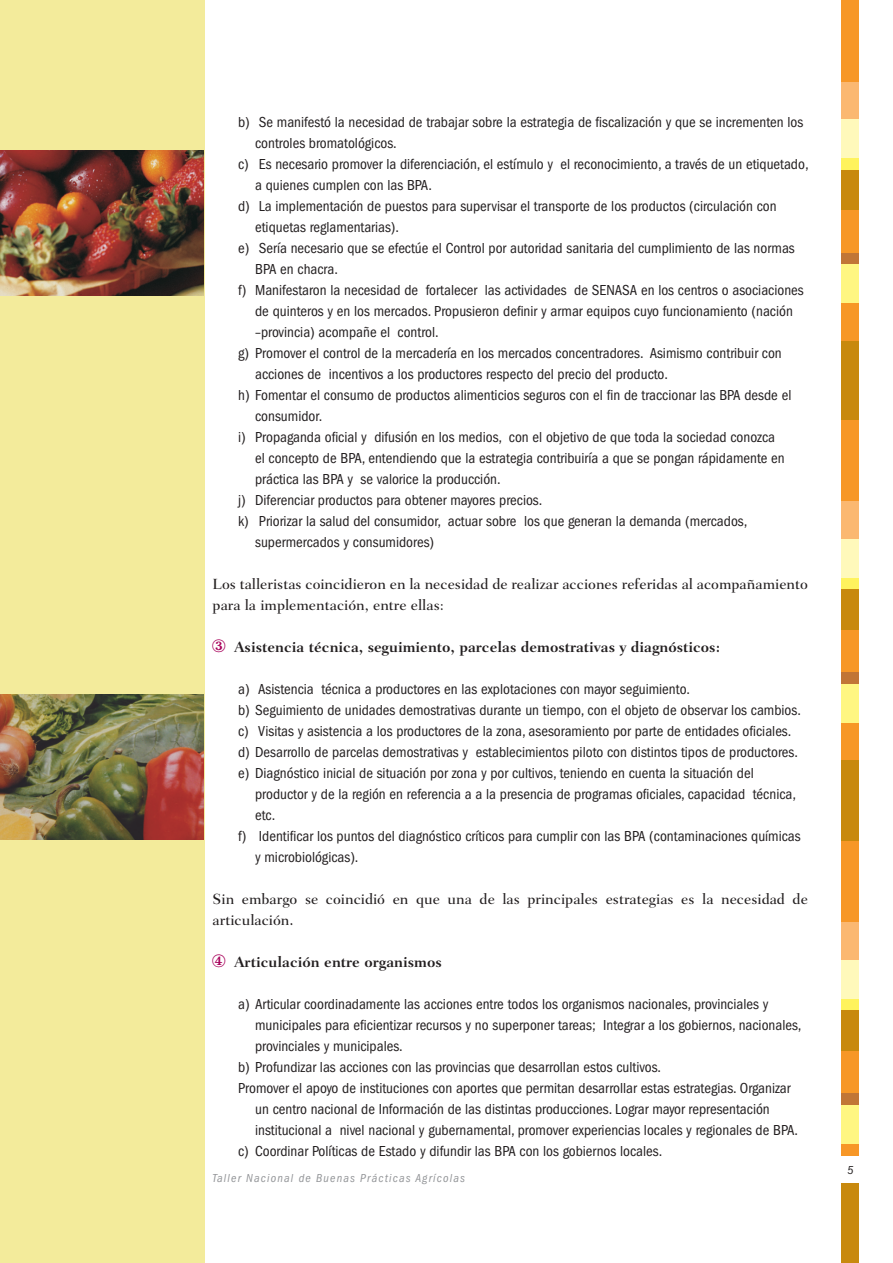
<style>
.page{position:relative;width:893px;height:1263px;background:#fff}
.page>*{position:absolute;margin:0;border:0;box-sizing:border-box;transform-origin:0 0}
.t1{font:condensed 15px/21px "ITC Franklin Gothic Std";color:#231f20}
.t2{font:500 15px/21px "Fairfield LT Std";color:#231f20}
.t3{font:700 15px "Fairfield LT Std";color:#231f20}
.t4{font:italic condensed 12px "ITC Franklin Gothic Std";letter-spacing:.1em;color:#939598}
.t5{font:italic condensed 12px "ITC Franklin Gothic Std";color:#231f20}
.s1{color:#a8015b}
</style>
<div class="page">
<div style="left:0;top:0;width:204px;height:1263px;background:#f3eb9b"></div>
<div style="left:842px;top:0;width:17px;height:82px;background:#f79727"></div>
<div style="left:842px;top:340px;width:17px;height:82px;background:#c8890e"></div>
<div style="left:842px;top:169px;width:17px;height:43px;background:#c8890e"></div>
<div style="left:842px;top:210px;width:17px;height:44px;background:#f79727"></div>
<div style="left:842px;top:158px;width:17px;height:11px;background:#fff35d"></div>
<div style="left:842px;top:253px;width:17px;height:11px;background:#c17536"></div>
<div style="left:842px;top:82px;width:17px;height:38px;background:#fbb871"></div>
<div style="left:842px;top:302px;width:17px;height:38px;background:#f79727"></div>
<div style="left:842px;top:120px;width:17px;height:38px;background:#fff9bb"></div>
<div style="left:842px;top:264px;width:17px;height:39px;background:#fff682"></div>
<div style="left:842px;top:420px;width:17px;height:82px;background:#f79727"></div>
<div style="left:842px;top:759px;width:17px;height:83px;background:#c8890e"></div>
<div style="left:842px;top:588px;width:17px;height:43px;background:#c8890e"></div>
<div style="left:842px;top:630px;width:17px;height:43px;background:#f79727"></div>
<div style="left:842px;top:577px;width:17px;height:12px;background:#fff35d"></div>
<div style="left:842px;top:673px;width:17px;height:11px;background:#c17536"></div>
<div style="left:842px;top:502px;width:17px;height:38px;background:#fbb871"></div>
<div style="left:842px;top:722px;width:17px;height:38px;background:#f79727"></div>
<div style="left:842px;top:539px;width:17px;height:39px;background:#fff9bb"></div>
<div style="left:842px;top:684px;width:17px;height:38px;background:#fff682"></div>
<div style="left:842px;top:841px;width:17px;height:82px;background:#f79727"></div>
<div style="left:842px;top:1180px;width:17px;height:83px;background:#c8890e"></div>
<div style="left:842px;top:1009px;width:17px;height:43px;background:#c8890e"></div>
<div style="left:842px;top:1051px;width:17px;height:43px;background:#f79727"></div>
<div style="left:842px;top:998px;width:17px;height:12px;background:#fff35d"></div>
<div style="left:842px;top:1094px;width:17px;height:11px;background:#c17536"></div>
<div style="left:842px;top:923px;width:17px;height:38px;background:#fbb871"></div>
<div style="left:842px;top:1143px;width:17px;height:38px;background:#f79727"></div>
<div style="left:842px;top:960px;width:17px;height:39px;background:#fff9bb"></div>
<div style="left:842px;top:1105px;width:17px;height:38px;background:#fff682"></div>
<div style="left:808px;top:1157px;width:85px;height:26px;background:#fff"></div>
<img style="left:0;top:151px;width:204px;height:145px">
<img style="left:0;top:694px;width:204px;height:145px">
<p class="t1" style="left:238px;top:111px;width:567px">b) Se manifestó la necesidad de trabajar sobre la estrategia de fiscalización y que se incrementen los</p>
<p class="t1" style="left:255px;top:132px;width:143px">controles bromatológicos.</p>
<p class="t1" style="left:238px;top:153px;width:572px">c) Es necesario promover la diferenciación, el estímulo y el reconocimiento, a través de un etiquetado,</p>
<p class="t1" style="left:255px;top:174px;width:178px">a quienes cumplen con las BPA.</p>
<p class="t1" style="left:238px;top:195px;width:540px">d) La implementación de puestos para supervisar el transporte de los productos (circulación con</p>
<p class="t1" style="left:255px;top:216px;width:145px">etiquetas reglamentarias).</p>
<p class="t1" style="left:238px;top:237px;width:558px">e) Sería necesario que se efectúe el Control por autoridad sanitaria del cumplimiento de las normas</p>
<p class="t1" style="left:255px;top:258px;width:84px">BPA en chacra.</p>
<p class="t1" style="left:238px;top:279px;width:567px">f) Manifestaron la necesidad de fortalecer las actividades de SENASA en los centros o asociaciones</p>
<p class="t1" style="left:255px;top:300px;width:539px">de quinteros y en los mercados. Propusieron definir y armar equipos cuyo funcionamiento (nación</p>
<p class="t1" style="left:255px;top:321px;width:185px">–provincia) acompañe el control.</p>
<p class="t1" style="left:238px;top:342px;width:545px">g) Promover el control de la mercadería en los mercados concentradores. Asimismo contribuir con</p>
<p class="t1" style="left:255px;top:363px;width:414px">acciones de incentivos a los productores respecto del precio del producto.</p>
<p class="t1" style="left:238px;top:384px;width:555px">h) Fomentar el consumo de productos alimenticios seguros con el fin de traccionar las BPA desde el</p>
<p class="t1" style="left:255px;top:405px;width:69px">consumidor.</p>
<p class="t1" style="left:238px;top:426px;width:539px">i) Propaganda oficial y difusión en los medios, con el objetivo de que toda la sociedad conozca</p>
<p class="t1" style="left:255px;top:447px;width:531px">el concepto de BPA, entendiendo que la estrategia contribuiría a que se pongan rápidamente en</p>
<p class="t1" style="left:255px;top:468px;width:247px">práctica las BPA y se valorice la producción.</p>
<p class="t1" style="left:238px;top:489px;width:306px">j) Diferenciar productos para obtener mayores precios.</p>
<p class="t1" style="left:238px;top:510px;width:511px">k) Priorizar la salud del consumidor, actuar sobre los que generan la demanda (mercados,</p>
<p class="t1" style="left:255px;top:531px;width:180px">supermercados y consumidores)</p>
<p class="t2" style="left:213px;top:573px;width:597px">Los talleristas coincidieron en la necesidad de realizar acciones referidas al acompañamiento para la implementación, entre ellas:</p>
<p class="t3" style="left:213px;top:638px;width:509px"><span class="s1">✓</span> Asistencia técnica, seguimiento, parcelas demostrativas y diagnósticos:</p>
<p class="t1" style="left:238px;top:678px;width:564px">a) Asistencia técnica a productores en las explotaciones con mayor seguimiento.<br>b) Seguimiento de unidades demostrativas durante un tiempo, con el objeto de observar los cambios. c) Visitas y asistencia a los productores de la zona, asesoramiento por parte de entidades oficiales. d) Desarrollo de parcelas demostrativas y establecimientos piloto con distintos tipos de productores. e) Diagnóstico inicial de situación por zona y por cultivos, teniendo en cuenta la situación del</p>
<p class="t1" style="left:255px;top:783px;width:542px">productor y de la región en referencia a a la presencia de programas oficiales, capacidad técnica,</p>
<p class="t1" style="left:255px;top:804px;width:22px">etc.</p>
<p class="t1" style="left:238px;top:825px;width:564px">f) Identificar los puntos del diagnóstico críticos para cumplir con las BPA (contaminaciones químicas</p>
<p class="t1" style="left:255px;top:846px;width:105px">y microbiológicas).</p>
<p class="t2" style="left:213px;top:888px;width:597px">Sin embargo se coincidió en que una de las principales estrategias es la necesidad de articulación.</p>
<p class="t3" style="left:213px;top:953px;width:231px"><span class="s1">✔</span> Articulación entre organismos</p>
<p class="t1" style="left:238px;top:993px;width:532px">a) Articular coordinadamente las acciones entre todos los organismos nacionales, provinciales y</p>
<p class="t1" style="left:255px;top:1014px;width:548px">municipales para eficientizar recursos y no superponer tareas; Integrar a los gobiernos, nacionales,</p>
<p class="t1" style="left:255px;top:1035px;width:149px">provinciales y municipales.</p>
<p class="t1" style="left:238px;top:1056px;width:424px">b) Profundizar las acciones con las provincias que desarrollan estos cultivos.</p>
<p class="t1" style="left:238px;top:1077px;width:554px">Promover el apoyo de instituciones con aportes que permitan desarrollar estas estrategias. Organizar</p>
<p class="t1" style="left:255px;top:1098px;width:516px">un centro nacional de Información de las distintas producciones. Lograr mayor representación</p>
<p class="t1" style="left:255px;top:1119px;width:544px">institucional a nivel nacional y gubernamental, promover experiencias locales y regionales de BPA.</p>
<p class="t1" style="left:238px;top:1140px;width:426px">c) Coordinar Políticas de Estado y difundir las BPA con los gobiernos locales.</p>
<p class="t4" style="left:213px;top:1171px;width:254px">Taller Nacional de Buenas Prácticas Agrícolas</p>
<p class="t5" style="left:847px;top:1163px;width:8px">5</p>
</div>
